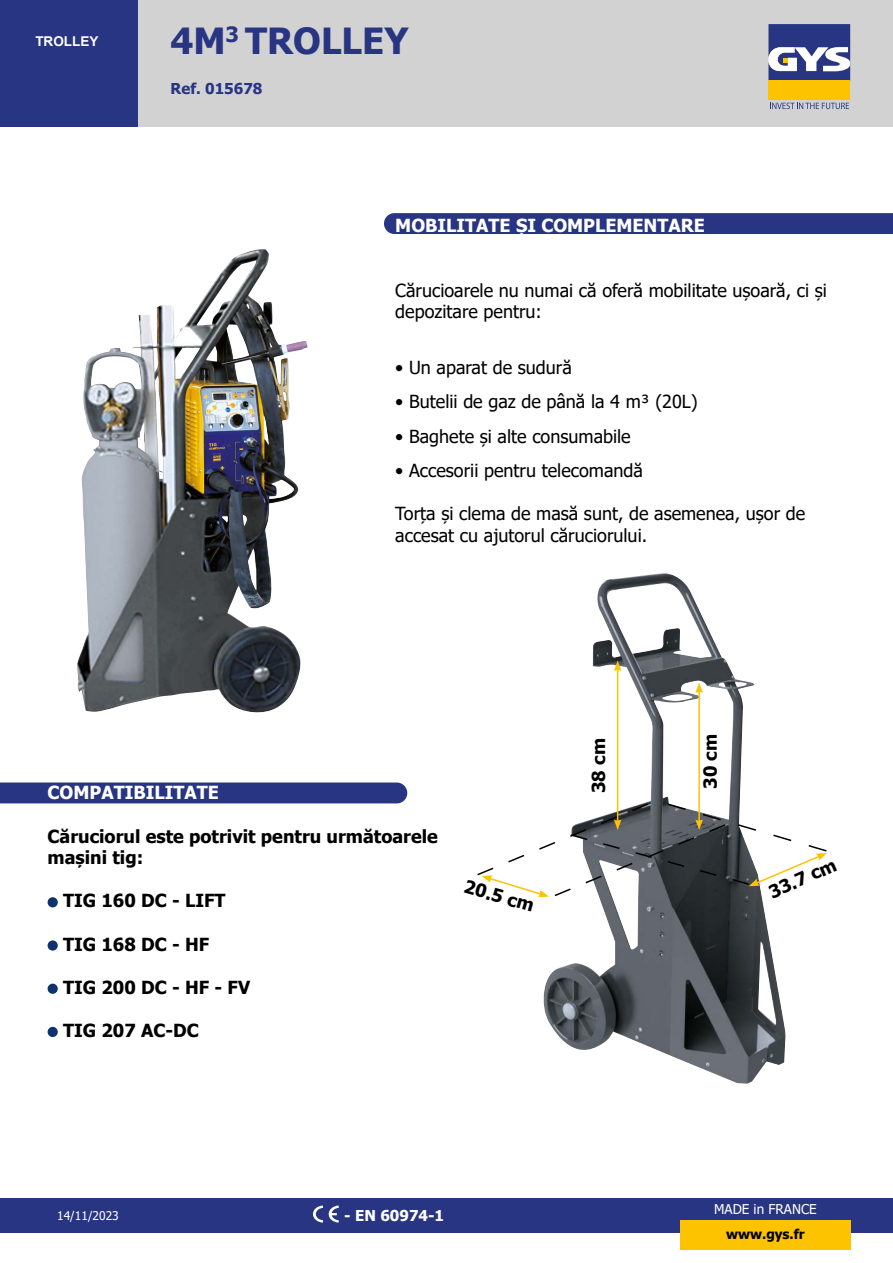
<style>
.page{position:relative;width:893px;height:1263px;background:#fff}
.page>*{position:absolute;margin:0;border:0;box-sizing:border-box;transform-origin:0 0}
.t1{font:700 36px "Tahoma";color:#283583}
.t2{font:18px/21.6px "Tahoma";color:#000}
.t3{font:700 18px/21.6px "Tahoma";color:#000}
.t4{font:700 18px "Tahoma";color:#fff}
.t5{font:700 15px "Tahoma";color:#fff}
.t6{font:700 15px "Tahoma";color:#283583}
.t7{font:13.5px "Tahoma";color:#fff}
.t8{font:700 13.5px "Tahoma";color:#000}
.t9{font:700 13.5px "Arial";color:#fff}
.t10{font:12px "Tahoma";color:#fff}
</style>
<div class="page">
<div style="left:137px;top:0;width:756px;height:127px;background:#d2d2d2"></div>
<div style="left:0;top:1198px;width:893px;height:34px;background:#283583"></div>
<div style="left:768px;top:81px;width:82px;height:19px;background:#fdc300"></div>
<svg style="left:768px;top:24px;width:82px;height:57px;background:#676ea1"></svg>
<svg style="left:770px;top:103px;width:79px;height:6px"></svg>
<div style="left:0;top:0;width:137px;height:127px;background:#283583"></div>
<div style="left:680px;top:1220px;width:170px;height:30px;background:#fdc300"></div>
<svg style="left:313px;top:1205px;width:10px;height:17px"></svg>
<svg style="left:329px;top:1205px;width:10px;height:17px"></svg>
<img style="left:543px;top:573px;width:242px;height:511px">
<img style="left:77px;top:253px;width:231px;height:460px">
<div style="left:0;top:782px;width:407px;height:21px;background:#283583"></div>
<div style="left:384px;top:213px;width:509px;height:21px;background:#283583"></div>
<hr style="left:617px;top:669px;width:1px;height:153px;background:#fdc300">
<svg style="left:614px;top:660px;width:7px;height:11px"></svg>
<hr style="left:698px;top:691px;width:2px;height:131px;background:#fdc300">
<svg style="left:695px;top:682px;width:8px;height:11px"></svg>
<svg style="left:477px;top:802px;width:350px;height:95px"></svg>
<div style="left:48px;top:897px;width:10px;height:10px;background:#10326c;border-radius:50%"></div>
<div style="left:48px;top:940px;width:10px;height:11px;background:#10326c;border-radius:50%"></div>
<div style="left:48px;top:984px;width:10px;height:10px;background:#10326c;border-radius:50%"></div>
<div style="left:48px;top:1027px;width:10px;height:10px;background:#10326c;border-radius:50%"></div>
<p class="t9" style="left:35px;top:32px;width:65px">TROLLEY</p>
<h1 class="t1" style="left:171px;top:15px;width:239px">4M<sup>3</sup> TROLLEY</h1>
<p class="t6" style="left:171px;top:78px;width:93px">Ref. 015678</p>
<p class="t4" style="left:395px;top:213px;width:311px">MOBILITATE ȘI COMPLEMENTARE</p>
<p class="t2" style="left:395px;top:280px;width:433px">Cărucioarele nu numai că oferă mobilitate ușoară, ci și depozitare pentru:</p>
<p class="t2" style="left:395px;top:358px;width:178px">• Un aparat de sudură</p>
<p class="t2" style="left:395px;top:392px;width:304px">• Butelii de gaz de până la 4 m³ (20L)</p>
<p class="t2" style="left:395px;top:426px;width:237px">• Baghete și alte consumabile</p>
<p class="t2" style="left:395px;top:461px;width:249px">• Accesorii pentru telecomandă</p>
<p class="t2" style="left:395px;top:504px;width:411px">Torța și clema de masă sunt, de asemenea, ușor de accesat cu ajutorul căruciorului.</p>
<p class="t4" style="left:48px;top:780px;width:173px">COMPATIBILITATE</p>
<p class="t3" style="left:48px;top:826px;width:392px">Căruciorul este potrivit pentru următoarele mașini tig:</p>
<p class="t3" style="left:63px;top:891px;width:164px">TIG 160 DC - LIFT</p>
<p class="t3" style="left:63px;top:934px;width:148px">TIG 168 DC - HF</p>
<p class="t3" style="left:63px;top:977px;width:189px">TIG 200 DC - HF - FV</p>
<p class="t3" style="left:63px;top:1020px;width:137px">TIG 207 AC-DC</p>
<p class="t3" style="left:467px;top:876px;width:73px;rotate:16deg">20.5 cm</p>
<p class="t3" style="left:589px;top:793px;width:56px;rotate:-90deg">38 cm</p>
<p class="t3" style="left:700px;top:789px;width:56px;rotate:-90deg">30 cm</p>
<p class="t3" style="left:766px;top:884px;width:73px;rotate:-24deg">33.7 cm</p>
<p class="t10" style="left:57px;top:1207px;width:63px">14/11/2023</p>
<p class="t5" style="left:344px;top:1205px;width:101px">- EN 60974-1</p>
<p class="t7" style="left:714px;top:1200px;width:104px">MADE in FRANCE</p>
<p class="t8" style="left:726px;top:1225px;width:80px">www.gys.fr</p>
</div>
